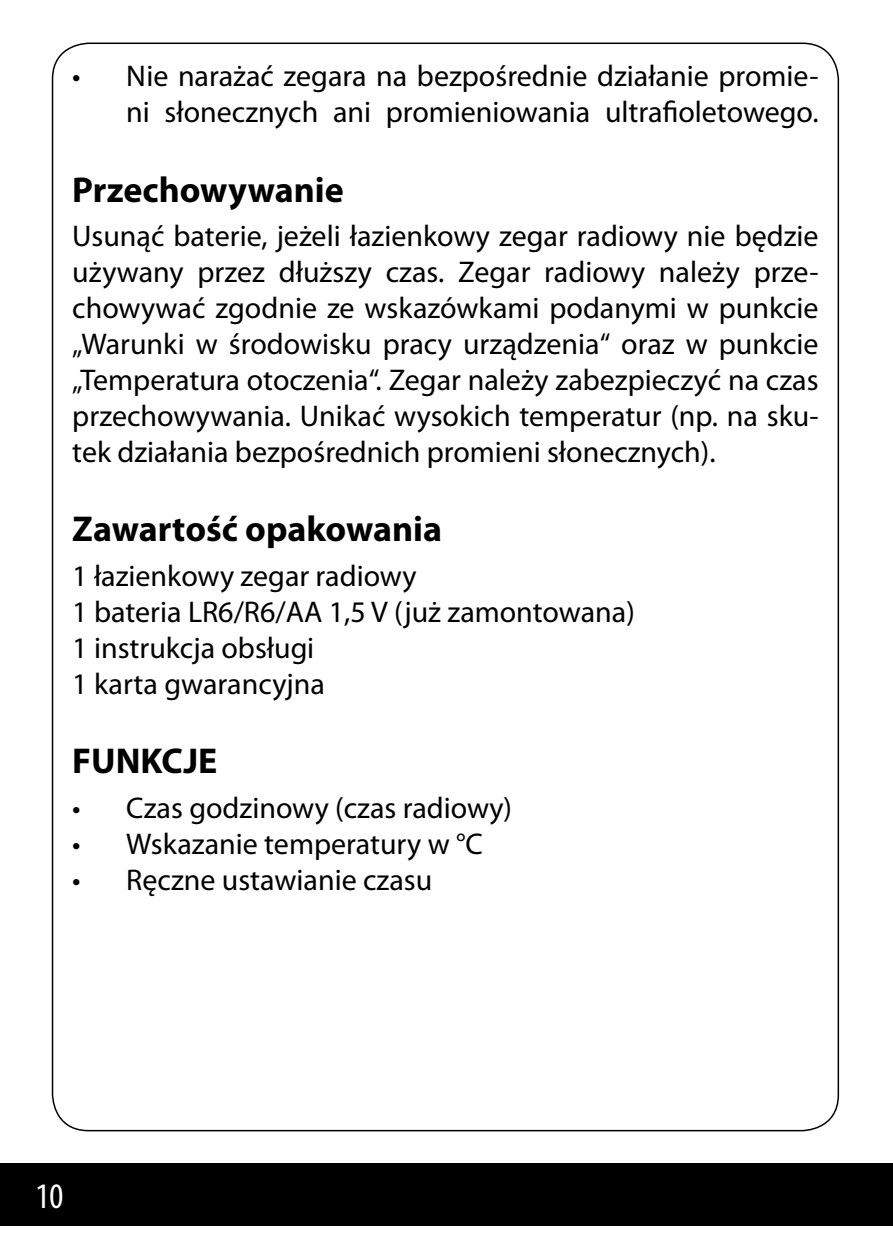
<style>
.page{position:relative;width:893px;height:1259px;background:#fff}
.page>*{position:absolute;margin:0;border:0;box-sizing:border-box;transform-origin:0 0}
.t1{font:700 36px "Myriad Pro";color:#000}
.t2{font:condensed 36px "Myriad Pro";color:#fff}
.t3{font:30px/36px "Myriad Pro";color:#000;text-align:right}
</style>
<div class="page">
<div style="left:0;top:1163px;width:893px;height:62px;background:#000"></div>
<p class="t3" style="left:72px;top:59px;width:748px">• Nie narażać zegara na bezpośrednie działanie promie&shy;ni słonecznych ani promieniowania ultrafioletowego.</p>
<p class="t1" style="left:72px;top:169px;width:273px">Przechowywanie</p>
<p class="t3" style="left:72px;top:219px;width:748px;text-align:justify">Usunąć baterie, jeżeli łazienkowy zegar radiowy nie będzie używany przez dłuższy czas. Zegar radiowy należy prze&shy;chowywać zgodnie ze wskazówkami podanymi w punkcie „Warunki w środowisku pracy urządzenia“ oraz w punkcie „Temperatura otoczenia“. Zegar należy zabezpieczyć na czas przechowywania. Unikać wysokich temperatur (np. na sku&shy;tek działania bezpośrednich promieni słonecznych).</p>
<p class="t1" style="left:72px;top:509px;width:371px">Zawartość opakowania</p>
<p class="t3" style="left:72px;top:558px;width:564px;text-align:left">1 łazienkowy zegar radiowy<br>1 bateria LR6/R6/AA 1,5 V (już zamontowana)<br>1 instrukcja obsługi<br>1 karta gwarancyjna</p>
<p class="t1" style="left:72px;top:741px;width:147px">FUNKCJE</p>
<p class="t3" style="left:72px;top:790px;width:441px">• Czas godzinowy (czas radiowy)</p>
<p class="t3" style="left:72px;top:826px;width:412px">• Wskazanie temperatury w °C</p>
<p class="t3" style="left:72px;top:862px;width:361px">• Ręczne ustawianie czasu</p>
<p class="t2" style="left:36px;top:1174px;width:29px">10</p>
</div>
